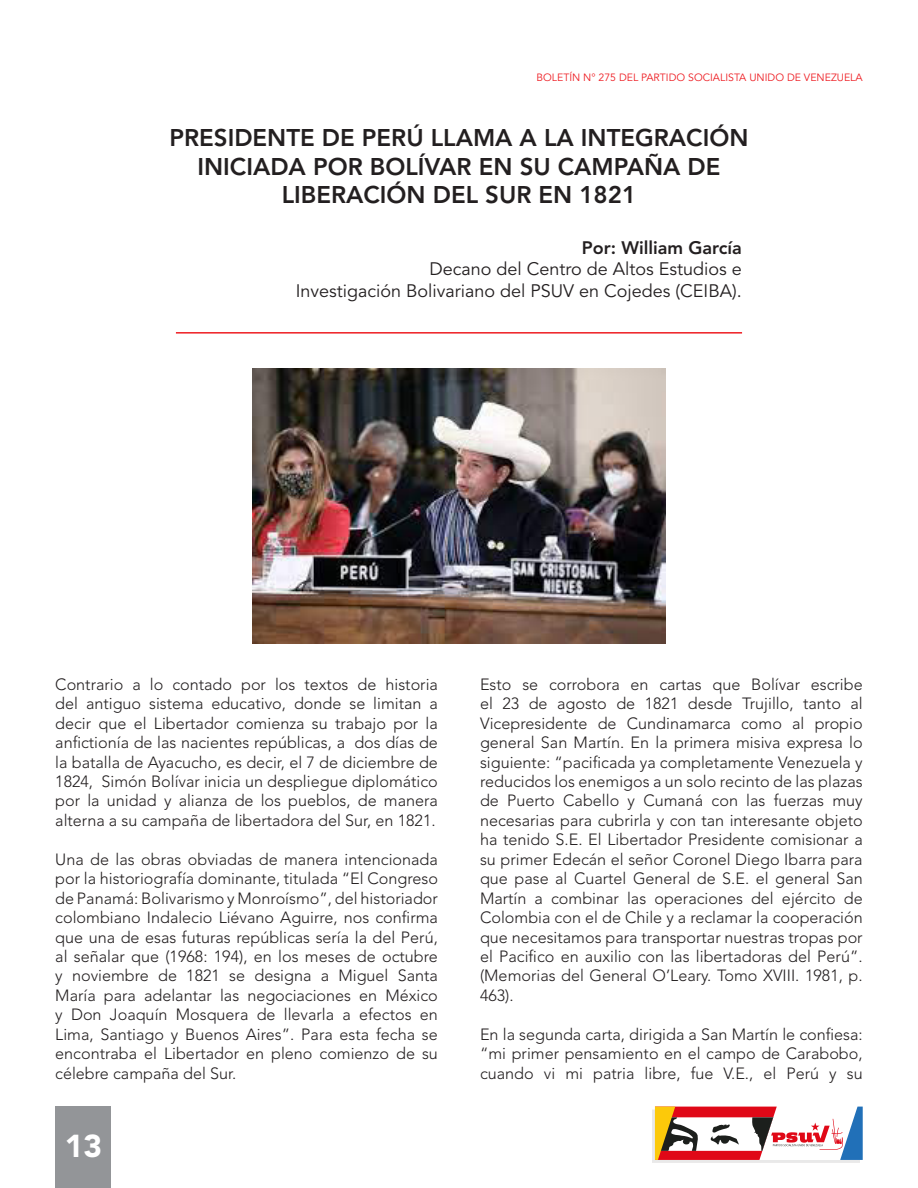
<style>
.page{position:relative;width:918px;height:1188px;background:#fff}
.page>*{position:absolute;margin:0;border:0;box-sizing:border-box;transform-origin:0 0}
.t1{font:900 31.5px "Avenir LT Std";color:#fff}
.t2{font:800 24px/28.8px "Avenir LT Std";color:#231f20;text-align:center}
.t3{font:18px "Avenir LT Std";color:#231f20}
.t4{font:800 18px "Avenir LT Std";color:#231f20}
.t5{font:300 16.2px/19.5px "Avenir LT Std";color:#231f20;text-align:justify}
.t6{font:10.5px "Avenir LT Std";color:#ee1d23}
</style>
<div class="page">
<div style="left:55px;top:1107px;width:56px;height:81px;background:#939598"></div>
<div style="left:652px;top:1110px;width:208px;height:53px;background:#231f20;opacity:.1"></div>
<svg style="left:655px;top:1107px;width:208px;height:53px"></svg>
<hr style="left:176px;top:332px;width:566px;height:2px;background:#ee1d23">
<img style="left:253px;top:369px;width:412px;height:274px">
<p class="t6" style="left:537px;top:72px;width:328px">BOLETÍN N° 275 DEL PARTIDO SOCIALISTA UNIDO DE VENEZUELA</p>
<p class="t2" style="left:169px;top:123px;width:581px">PRESIDENTE DE PERÚ LLAMA A LA INTEGRACIÓN<br>INICIADA POR BOLÍVAR EN SU CAMPAÑA DE<br>LIBERACIÓN DEL SUR EN 1821</p>
<p class="t4" style="left:582px;top:237px;width:162px">Por: William García</p>
<p class="t3" style="left:429px;top:259px;width:314px">Decano del Centro de Altos Estudios e</p>
<p class="t3" style="left:296px;top:280px;width:447px">Investigación Bolivariano del PSUV en Cojedes (CEIBA).</p>
<p class="t5" style="left:55px;top:675px;width:384px">Contrario a lo contado por los textos de historia del antiguo sistema educativo, donde se limitan a decir que el Libertador comienza su trabajo por la anfictionía de las nacientes repúblicas, a dos días de la batalla de Ayacucho, es decir, el 7 de diciembre de 1824, Simón Bolívar inicia un despliegue diplomático por la unidad y alianza de los pueblos, de manera alterna a su campaña de libertadora del Sur, en 1821.</p>
<p class="t5" style="left:55px;top:850px;width:384px">Una de las obras obviadas de manera intencionada por la historiografía dominante, titulada “El Congreso de Panamá: Bolivarismo y Monroísmo”, del historiador colombiano Indalecio Liévano Aguirre, nos confirma que una de esas futuras repúblicas sería la del Perú, al señalar que (1968: 194), en los meses de octubre y noviembre de 1821 se designa a Miguel Santa María para adelantar las negociaciones en México y Don Joaquín Mosquera de llevarla a efectos en Lima, Santiago y Buenos Aires”. Para esta fecha se encontraba el Libertador en pleno comienzo de su célebre campaña del Sur.</p>
<p class="t1" style="left:65px;top:1127px;width:39px">13</p>
<p class="t5" style="left:480px;top:675px;width:384px">Esto se corrobora en cartas que Bolívar escribe el 23 de agosto de 1821 desde Trujillo, tanto al Vicepresidente de Cundinamarca como al propio general San Martín. En la primera misiva expresa lo siguiente: “pacificada ya completamente Venezuela y reducidos los enemigos a un solo recinto de las plazas de Puerto Cabello y Cumaná con las fuerzas muy necesarias para cubrirla y con tan interesante objeto ha tenido S.E. El Libertador Presidente comisionar a su primer Edecán el señor Coronel Diego Ibarra para que pase al Cuartel General de S.E. el general San Martín a combinar las operaciones del ejército de Colombia con el de Chile y a reclamar la cooperación que necesitamos para transportar nuestras tropas por el Pacifico en auxilio con las libertadoras del Perú”. (Memorias del General O’Leary. Tomo XVIII. 1981, p.<br>463).</p>
<p class="t5" style="left:480px;top:1024px;width:384px">En la segunda carta, dirigida a San Martín le confiesa: “mi primer pensamiento en el campo de Carabobo, cuando vi mi patria libre, fue V.E., el Perú y su</p>
</div>
